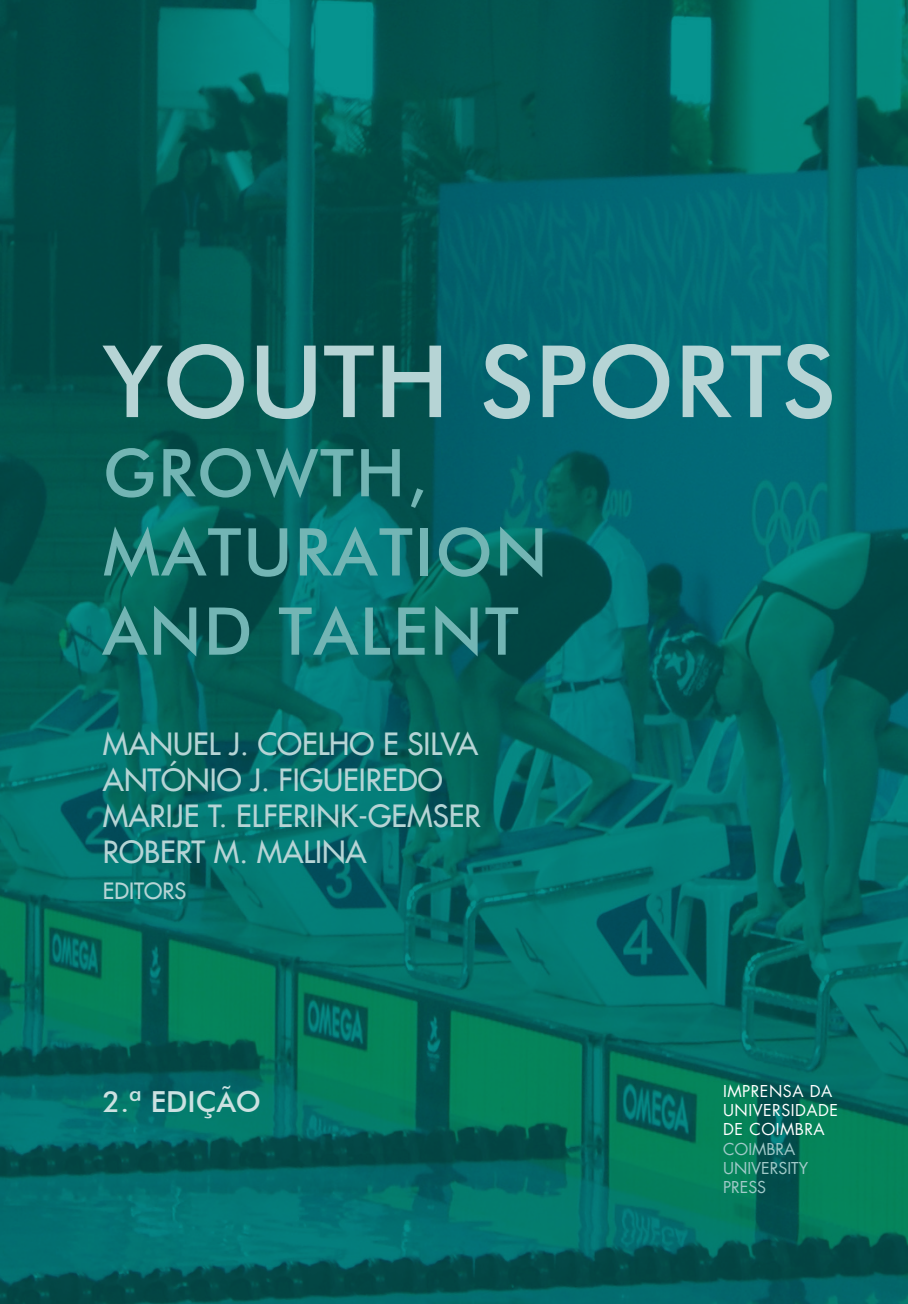
<style>
.page{position:relative;width:908px;height:1304px;background:#fff}
.page>*{position:absolute;margin:0;border:0;box-sizing:border-box;transform-origin:0 0}
.t1{font:500 100px "Futura BT";color:#b6d4d5}
.t2{font:500 66px/79.2px "Futura BT";letter-spacing:.03em;color:#73b5b4}
.t3{font:30px/36px "Futura LT";color:#b6d4d5}
.t4{font:500 29px "Futura BT";color:#cce1e1}
.t5{font:22px "Futura LT";color:#b6d4d5}
.t6{font:16px/19.2px "Futura LT";letter-spacing:.03em;color:#fff}
.t7{font:16px/19.2px "Futura LT";color:#a1cac9}
</style>
<div class="page">
<img style="left:0;top:0;width:907px;height:1304px">
<h1 class="t1" style="left:103px;top:321px;width:734px">YOUTH SPORTS</h1>
<h2 class="t2" style="left:103px;top:433px;width:446px">GROWTH,<br>MATURATION<br>AND TALENT</h2>
<p class="t3" style="left:103px;top:725px;width:379px">MANUEL J. COELHO E SILVA<br>ANTÓNIO J. FIGUEIREDO<br>MARIJE T. ELFERINK-GEMSER<br>ROBERT M. MALINA</p>
<p class="t5" style="left:103px;top:876px;width:85px">EDITORS</p>
<p class="t4" style="left:103px;top:1084px;width:159px">2.ª EDIÇÃO</p>
<p class="t6" style="left:722px;top:1082px;width:116px">IMPRENSA DA<br>UNIVERSIDADE<br>DE COIMBRA</p>
<p class="t7" style="left:722px;top:1139px;width:87px">COIMBRA<br>UNIVERSITY<br>PRESS</p>
</div>
